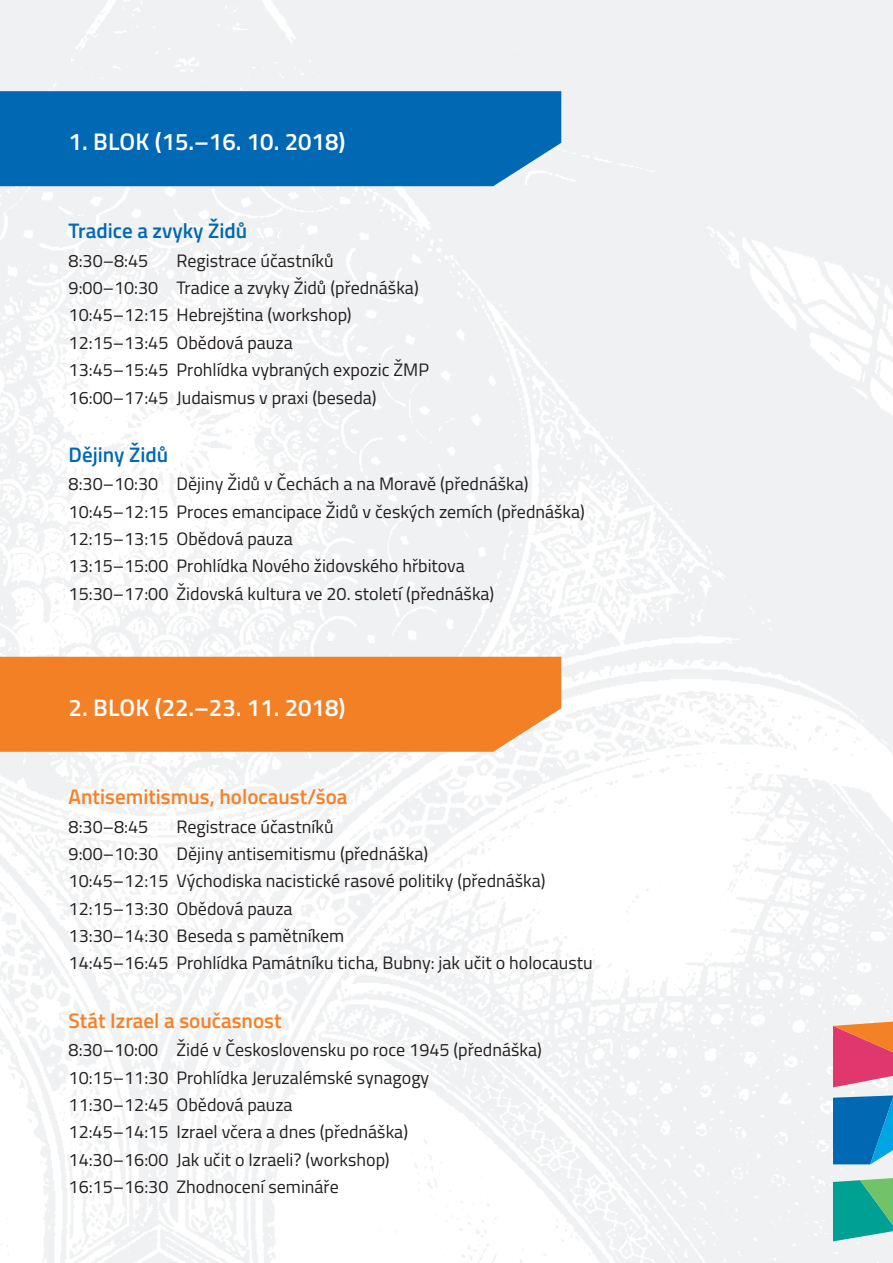
<style>
.page{position:relative;width:893px;height:1263px;background:#fff}
.page>*{position:absolute;margin:0;border:0;box-sizing:border-box;transform-origin:0 0}
.t1{font:600 24px "Titillium Web";color:#fff}
.t2{font:600 21px "Titillium Web";color:#f58126}
.t3{font:600 21px "Titillium Web";color:#0168b3}
.t4{font:18px/27.5px "Titillium Web";color:#231f20}
</style>
<div class="page">
<div style="left:0;top:657px;width:561px;height:95px;background:#f48026"></div>
<div style="left:0;top:91px;width:561px;height:95px;background:#0168b3"></div>
<svg style="left:833px;top:1095px;width:60px;height:69px;background:#0f79bd"></svg>
<svg style="left:833px;top:1177px;width:60px;height:64px;background:#34b097"></svg>
<svg style="left:833px;top:1021px;width:60px;height:66px;background:#e75f6e"></svg>
<h1 class="t1" style="left:69px;top:123px;width:278px">1. BLOK (15.–16. 10. 2018)</h1>
<p class="t3" style="left:69px;top:214px;width:180px">Tradice a zvyky Židů</p>
<p class="t4" style="left:69px;top:246px;width:81px">8:30–8:45</p>
<p class="t4" style="left:69px;top:246px;width:362px;text-indent:108px">Registrace účastníků<br>9:00–10:30 Tradice a zvyky Židů (přednáška)<br>10:45–12:15 Hebrejština (workshop)<br>12:15–13:45 Obědová pauza<br>13:45–15:45 Prohlídka vybraných expozic ŽMP 16:00–17:45 Judaismus v praxi (beseda)</p>
<p class="t3" style="left:69px;top:438px;width:101px">Dějiny Židů</p>
<p class="t4" style="left:69px;top:470px;width:518px">8:30–10:30 Dějiny Židů v Čechách a na Moravě (přednáška)<br>10:45–12:15 Proces emancipace Židů v českých zemích (přednáška)<br>12:15–13:15 Obědová pauza<br>13:15–15:00 Prohlídka Nového židovského hřbitova<br>15:30–17:00 Židovská kultura ve 20. století (přednáška)</p>
<h1 class="t1" style="left:69px;top:689px;width:278px">2. BLOK (22.–23. 11. 2018)</h1>
<p class="t2" style="left:69px;top:780px;width:280px">Antisemitismus, holocaust/šoa</p>
<p class="t4" style="left:69px;top:812px;width:81px">8:30–8:45</p>
<p class="t4" style="left:69px;top:812px;width:526px;text-indent:108px">Registrace účastníků<br>9:00–10:30 Dějiny antisemitismu (přednáška)<br>10:45–12:15 Východiska nacistické rasové politiky (přednáška)<br>12:15–13:30 Obědová pauza<br>13:30–14:30 Beseda s pamětníkem<br>14:45–16:45 Prohlídka Památníku ticha, Bubny: jak učit o holocaustu</p>
<p class="t2" style="left:69px;top:1004px;width:214px">Stát Izrael a současnost</p>
<p class="t4" style="left:69px;top:1036px;width:475px">8:30–10:00 Židé v Československu po roce 1945 (přednáška)<br>10:15–11:30 Prohlídka Jeruzalémské synagogy<br>11:30–12:45 Obědová pauza<br>12:45–14:15 Izrael včera a dnes (přednáška)<br>14:30–16:00 Jak učit o Izraeli? (workshop)<br>16:15–16:30 Zhodnocení semináře</p>
</div>
